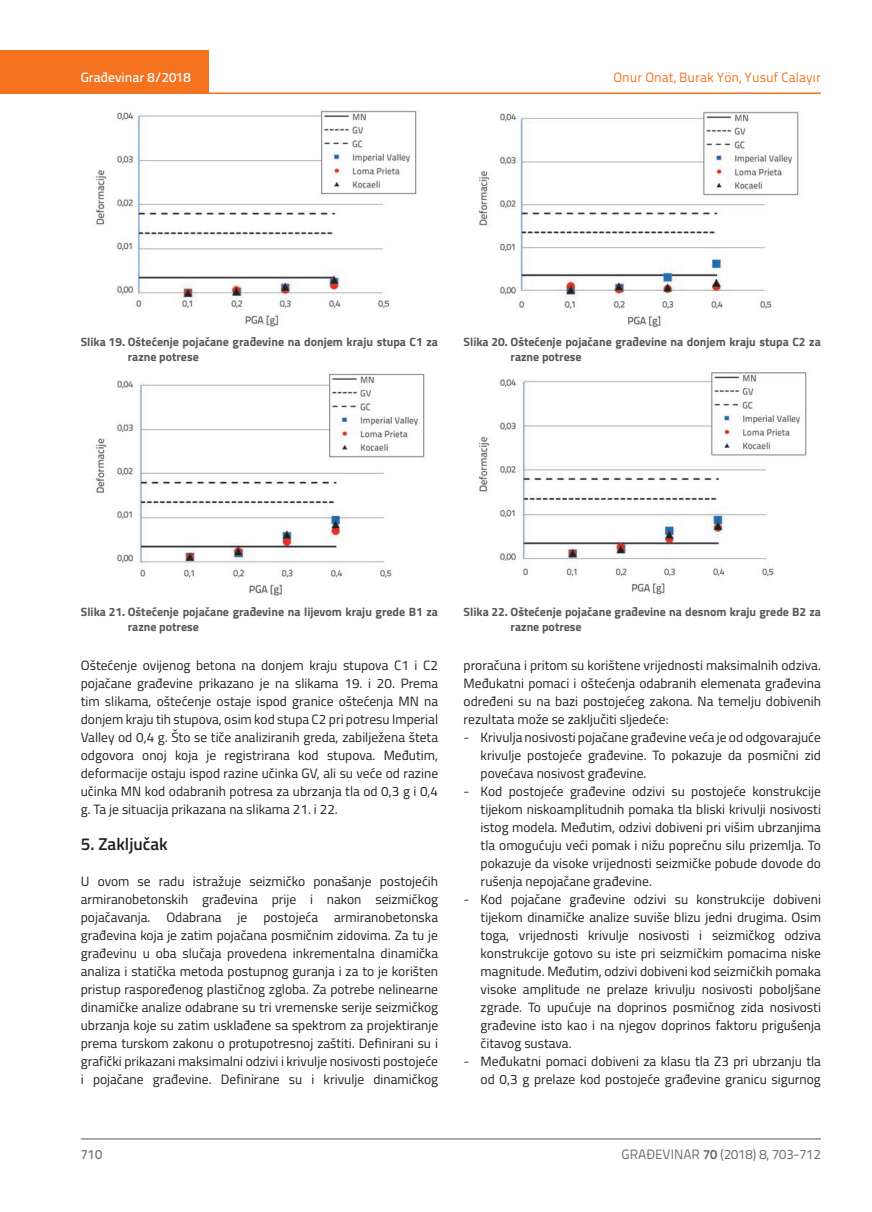
<style>
.page{position:relative;width:872px;height:1212px;background:#fff}
.page>*{position:absolute;margin:0;border:0;box-sizing:border-box;transform-origin:0 0}
.t1{font:600 17.25px "Titillium";color:#231f20}
.t2{font:13.5px/18px "Titillium";color:#231f20;text-align:justify}
.t3{font:13.5px "Titillium Text 22 L";color:#f47321}
.t4{font:13.5px "Titillium Text 22 L";color:#6c6d70}
.t5{font:500 13.5px "Titillium Text 22 L";color:#fff}
.t6{font:500 13.5px "Titillium Text 22 L";color:#787a7d}
.t7{font:700 12px/15px "Titillium";color:#57585a}
.s1{font-family:"Titillium Text 22 L";font-weight:300}
.s2{font-weight:700}
</style>
<div class="page">
<div style="left:0;top:50px;width:208px;height:44px;background:#f47321"></div>
<hr style="left:0;top:92px;width:821px;height:2px;background:#f47321">
<hr style="left:81px;top:1139px;width:740px;height:1px;background:#57585a">
<img style="left:95px;top:110px;width:322px;height:217px">
<img style="left:478px;top:111px;width:321px;height:217px">
<img style="left:95px;top:373px;width:330px;height:223px">
<img style="left:478px;top:372px;width:329px;height:223px">
<p class="t5" style="left:81px;top:67px;width:111px">Građevinar 8/2018</p>
<p class="t3" style="left:613px;top:68px;width:209px">Onur Onat, Burak Yön, Yusuf Calayır</p>
<p class="t7" style="left:128px;top:333px;width:312px;text-indent:-47px">Slika 19. Oštećenje pojačane građevine na donjem kraju stupa C1 za razne potrese</p>
<p class="t7" style="left:510px;top:333px;width:312px;text-indent:-47px">Slika 20. Oštećenje pojačane građevine na donjem kraju stupa C2 za razne potrese</p>
<p class="t7" style="left:128px;top:604px;width:312px;text-indent:-47px">Slika 21. Oštećenje pojačane građevine na lijevom kraju grede B1 za razne potrese</p>
<p class="t2" style="left:81px;top:656px;width:359px">Oštećenje ovijenog betona na donjem kraju stupova C1 i C2 pojačane građevine prikazano je na slikama 19. i 20. Prema tim slikama, oštećenje ostaje ispod granice oštećenja MN na donjem kraju tih stupova, osim kod stupa C2 pri potresu Imperial Valley od 0,4 g. Što se tiče analiziranih greda, zabilježena šteta odgovora onoj koja je registrirana kod stupova. Međutim, deformacije ostaju ispod razine učinka GV, ali su veće od razine učinka MN kod odabranih potresa za ubrzanja tla od 0,3 g i 0,4 g. Ta je situacija prikazana na slikama 21. i 22.</p>
<p class="t1" style="left:81px;top:831px;width:89px">5. Zaključak</p>
<p class="t2" style="left:81px;top:872px;width:359px">U ovom se radu istražuje seizmičko ponašanje postojećih armiranobetonskih građevina prije i nakon seizmičkog pojačavanja. Odabrana je postojeća armiranobetonska građevina koja je zatim pojačana posmičnim zidovima. Za tu je građevinu u oba slučaja provedena inkrementalna dinamička analiza i statička metoda postupnog guranja i za to je korišten pristup raspoređenog plastičnog zgloba. Za potrebe nelinearne dinamičke analize odabrane su tri vremenske serije seizmičkog ubrzanja koje su zatim usklađene sa spektrom za projektiranje prema turskom zakonu o protupotresnoj zaštiti. Definirani su i grafički prikazani maksimalni odzivi i krivulje nosivosti postojeće i pojačane građevine. Definirane su i krivulje dinamičkog</p>
<p class="t7" style="left:510px;top:604px;width:312px;text-indent:-47px">Slika 22. Oštećenje pojačane građevine na desnom kraju grede B2 za razne potrese</p>
<p class="t2" style="left:463px;top:656px;width:359px">proračuna i pritom su korištene vrijednosti maksimalnih odziva.<br>Međukatni pomaci i oštećenja odabranih elemenata građevina određeni su na bazi postojećeg zakona. Na temelju dobivenih rezultata može se zaključiti sljedeće:</p>
<p class="t2" style="left:480px;top:728px;width:342px;text-indent:-17px"><span class="s1">-</span> Krivulja nosivosti pojačane građevine veća je od odgovarajuće krivulje postojeće građevine. To pokazuje da posmični zid povećava nosivost građevine.</p>
<p class="t2" style="left:480px;top:782px;width:342px;text-indent:-17px"><span class="s1">-</span> Kod postojeće građevine odzivi su postojeće konstrukcije tijekom niskoamplitudnih pomaka tla bliski krivulji nosivosti istog modela. Međutim, odzivi dobiveni pri višim ubrzanjima tla omogućuju veći pomak i nižu poprečnu silu prizemlja. To pokazuje da visoke vrijednosti seizmičke pobude dovode do rušenja nepojačane građevine.</p>
<p class="t2" style="left:480px;top:890px;width:342px;text-indent:-17px"><span class="s1">-</span> Kod pojačane građevine odzivi su konstrukcije dobiveni tijekom dinamičke analize suviše blizu jedni drugima. Osim toga, vrijednosti krivulje nosivosti i seizmičkog odziva konstrukcije gotovo su iste pri seizmičkim pomacima niske magnitude. Međutim, odzivi dobiveni kod seizmičkih pomaka visoke amplitude ne prelaze krivulju nosivosti poboljšane zgrade. To upućuje na doprinos posmičnog zida nosivosti građevine isto kao i na njegov doprinos faktoru prigušenja čitavog sustava.</p>
<p class="t2" style="left:463px;top:1052px;width:359px;text-align:right"><span class="s1">-</span> Međukatni pomaci dobiveni za klasu tla Z3 pri ubrzanju tla od 0,3 g prelaze kod postojeće građevine granicu sigurnog</p>
<p class="t6" style="left:81px;top:1144px;width:23px">710</p>
<p class="t4" style="left:621px;top:1144px;width:201px">GRAĐEVINAR <span class="s2">70</span> (2018) 8, 703-712</p>
</div>
